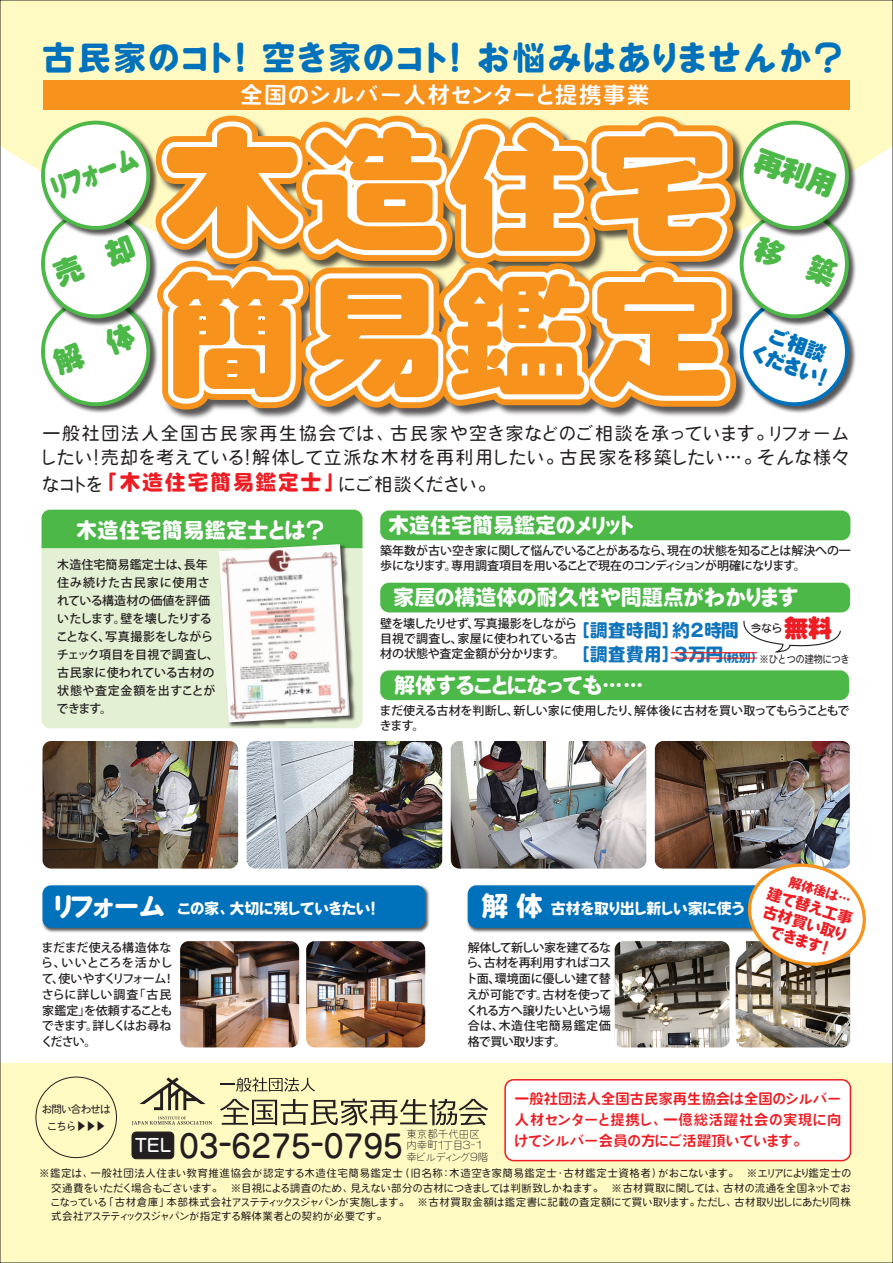
<style>
.page{position:relative;width:893px;height:1263px;background:#fff}
.page>*{position:absolute;margin:0;border:0;box-sizing:border-box;transform-origin:0 0}
.t1{font:130.5px/145.5px "VDL V7 Maru Gothic Ultra";letter-spacing:.02em;color:#f7931d;scale:1.07 1}
.t2{font:700 33px "VDL V7 Maru Gothic Extra";letter-spacing:.035em;color:#0072bc}
.t3{font:31.5px "Seurat Pro N DB";letter-spacing:-.02em;color:#231f20}
.t4{font:28.5px "VDL V7 Maru Gothic Ultra";color:#4cb848;scale:.75 1}
.t5{font:700 27px "VDL V7 Maru Gothic Extra";letter-spacing:-.17em;color:#fff}
.t6{font:24px "VDL V7 Maru Gothic Ultra";color:#ee1d23}
.t7{font:22.5px "VDL V7 Maru Gothic Bold";color:#fff}
.t8{font:700 21px "VDL V7 Maru Gothic Extra";color:#fff}
.t9{font:700 21px "VDL V7 Maru Gothic Extra";letter-spacing:-.095em;color:#fff}
.t10{font:700 21px "VDL V7 Maru Gothic Extra";letter-spacing:.02em;color:#fff}
.t11{font:19.5px/22px "VDL V7 Maru Gothic Ultra";color:#0072bc;text-align:center}
.t12{font:18px/24px "VDL V7 Maru Gothic Medium";letter-spacing:.025em;color:#231f20}
.t13{font:18px "VDL V7 Maru Gothic Medium";letter-spacing:-.065em;color:#231f20}
.t14{font:700 18px "VDL V7 Maru Gothic Extra";color:#1074bc}
.t15{font:700 15.15px/17.9px "VDL V7 Maru Gothic Extra";color:#ee1d23;text-align:center}
.t16{font:700 15px "VDL V7 Maru Gothic Extra";letter-spacing:-.06em;color:#fff}
.t17{font:14.25px/21px "VDL V7 Maru Gothic Bold";letter-spacing:.005em;color:#ee1d23;text-align:justify}
.t18{font:700 12.9px "VDL V7 Maru Gothic Extra";color:#ee1d23}
.t19{font:500 12px/15.8px "Koz Go Pro";letter-spacing:-.02em;color:#231f20;text-align:justify}
.t20{font:500 12px/15px "Koz Go Pro";letter-spacing:-.04em;color:#231f20}
.t21{font:500 12px/18px "Koz Go Pro";letter-spacing:.005em;color:#231f20}
.t22{font:10.5px/14.2px "VDL V7 Maru Gothic Medium";letter-spacing:-.06em;color:#231f20;text-align:justify}
.t23{font:10.5px/11.2px "VDL V7 Maru Gothic Light";letter-spacing:-.015em;color:#231f20}
.t24{font:10.5px "VDL V7 Maru Gothic Medium";letter-spacing:-.06em;color:#231f20;scale:.9 1}
.t25{font:10.5px "Seurat Pro N DB";color:#231f20}
.s1{font-family:"VDL V7 Maru Gothic Extra";font-weight:700;font-size:21px;color:#ee1d23}
.s2{font-family:"VDL V7 Maru Gothic Extra";font-weight:700;font-size:12px;color:#1074bc}
.s3{font-family:"Koz Go Pr 6 N"}
</style>
<div class="page">
<div style="left:2px;top:2px;width:889px;height:165px;background:#fffac1"></div>
<div style="left:0;top:1063px;width:893px;height:200px;background:#fffac1"></div>
<div style="left:43px;top:80px;width:807px;height:30px;background:#f7931d"></div>
<div style="left:42px;top:510px;width:320px;height:218px;background:#e4f0d4;border-radius:9px"></div>
<div style="left:42px;top:510px;width:320px;height:38px;background:#4cb848"></div>
<div style="left:380px;top:510px;width:470px;height:30px;background:#4cb848;border-radius:9px"></div>
<div style="left:380px;top:583px;width:470px;height:29px;background:#4cb848;border-radius:9px"></div>
<div style="left:380px;top:670px;width:469px;height:30px;background:#4cb848;border-radius:9px"></div>
<img style="left:655px;top:741px;width:195px;height:127px">
<img style="left:451px;top:741px;width:195px;height:127px">
<img style="left:247px;top:741px;width:195px;height:127px">
<img style="left:43px;top:741px;width:195px;height:127px">
<div style="left:505px;top:1080px;width:345px;height:80px;background:#fff;border-radius:9px"></div>
<div style="left:504px;top:1079px;width:347px;height:82px;border:2px solid #ee1d23;border-radius:9px"></div>
<img style="left:42px;top:885px;width:388px;height:48px">
<div style="left:43px;top:885px;width:382px;height:43px;background:#0072bc;border-radius:9px"></div>
<img style="left:467px;top:885px;width:276px;height:48px">
<div style="left:468px;top:885px;width:382px;height:43px;background:#0072bc;border-radius:9px"></div>
<svg style="left:221px;top:1077px;width:94px;height:15px"></svg>
<svg style="left:220px;top:1098px;width:268px;height:27px"></svg>
<svg style="left:139px;top:1077px;width:67px;height:33px"></svg>
<svg style="left:132px;top:1116px;width:80px;height:9px"></svg>
<img style="left:217px;top:543px;width:140px;height:186px">
<img style="left:219px;top:544px;width:131px;height:178px">
<div style="left:132px;top:1132px;width:42px;height:27px;background:#231f20;border-radius:4px"></div>
<div style="left:132px;top:1131px;width:42px;height:28px;border:1px solid #231f20;border-radius:4px"></div>
<img style="left:306px;top:941px;width:119px;height:106px">
<img style="left:180px;top:941px;width:119px;height:106px">
<img style="left:736px;top:953px;width:114px;height:94px">
<img style="left:615px;top:941px;width:114px;height:106px">
<svg style="left:743px;top:859px;width:123px;height:111px"></svg>
<img style="left:854px;top:120px;width:5px;height:73px">
<div style="left:36px;top:1077px;width:81px;height:81px;border:1px solid #231f20;border-radius:50%"></div>
<hr style="left:671px;top:652px;width:86px;height:1px;background:#ee1d23">
<hr style="left:671px;top:657px;width:86px;height:2px;background:#ee1d23">
<svg style="left:740px;top:620px;width:101px;height:34px"></svg>
<svg style="left:31px;top:92px;width:823px;height:327px"></svg>
<h2 class="t2" style="left:42px;top:34px;width:804px">古民家のコト! 空き家のコト! お悩みはありませんか？</h2>
<h3 class="t4" style="left:43px;top:171px;width:126px;rotate:-21deg">リフォーム</h3>
<h3 class="t7" style="left:241px;top:75px;width:411px;rotate:1deg">全国のシルバー人材センターと提携事業</h3>
<h1 class="t1" style="left:162px;top:109px;width:531px">木造住宅簡易鑑定</h1>
<h3 class="t11" style="left:763px;top:319px;width:87px;rotate:20deg">ご相談<br>ください！</h3>
<h3 class="t12" style="left:39px;top:420px;width:812px">一般社団法人全国古民家再生協会では、古民家や空き家などのご相談を承っています。リフォームしたい!売却を考えている!解体して立派な木材を再利用したい。古民家を移築したい…。そんな様々</h3>
<h3 class="t13" style="left:41px;top:472px;width:456px">なコトを<span class="s1">「木造住宅簡易鑑定士」</span>にご相談ください。</h3>
<h3 class="t10" style="left:76px;top:515px;width:251px">木造住宅簡易鑑定士とは？</h3>
<h3 class="t8" style="left:388px;top:511px;width:250px">木造住宅簡易鑑定のメリット</h3>
<p class="t21" style="left:56px;top:557px;width:164px">木造住宅簡易鑑定士は、長年住み続けた古民家に使用されている構造材の価値を評価いたします。壁を壊したりすることなく、写真撮影をしながらチェック項目を目視で調査し、古民家に使われている古材の状態や査定金額を出すことができます。</p>
<p class="t20" style="left:380px;top:543px;width:472px">築年数が古い空き家に関して悩んでいることがあるなら、現在の状態を知ることは解決への一歩になります。専用調査項目を用いることで現在のコンディションが明確になります。</p>
<h3 class="t8" style="left:393px;top:583px;width:407px">家屋の構造体の耐久性や問題点がわかります</h3>
<p class="t19" style="left:380px;top:617px;width:199px;line-height:15px">壁を壊したりせず、写真撮影をしながら目視で調査し、家屋に使われている古材の状態や査定金額が分かります。</p>
<p class="t25" style="left:751px;top:621px;width:33px">今なら</p>
<h3 class="t6" style="left:784px;top:611px;width:49px">無料</h3>
<h3 class="t14" style="left:572px;top:618px;width:169px">［調査時間］約2時間</h3>
<p class="t24" style="left:572px;top:652px;width:310px"><sup>［調査費用］３万円</sup><span class="s2">（税別）</span>※ひとつの建物につき</p>
<h3 class="t9" style="left:394px;top:671px;width:251px">解体することになっても……</h3>
<p class="t20" style="left:379px;top:703px;width:471px">まだ使える古材を判断し、新しい家に使用したり、解体後に古材を買い取ってもらうこともできます。</p>
<h3 class="t5" style="left:50px;top:887px;width:117px">リフォーム</h3>
<h3 class="t5" style="left:481px;top:888px;width:63px">解 体</h3>
<h3 class="t16" style="left:176px;top:898px;width:201px">この家、大切に残していきたい!</h3>
<h3 class="t16" style="left:551px;top:898px;width:196px">古材を取り出し新しい家に使う</h3>
<p class="t19" style="left:41px;top:940px;width:135px;text-align:left">まだまだ使える構造体なら、いいところを活かして、使いやすくリフォーム！さらに詳しい調査「古民家鑑定」を依頼することもできます。詳しくはお尋ねください。</p>
<p class="t19" style="left:466px;top:940px;width:147px">解体して新しい家を建てるなら、古材を再利用すればコスト面、環境面に優しい建て替えが可能です。古材を使ってくれる方へ譲りたいという場合は、木造住宅簡易鑑定価格で買い取ります。</p>
<p class="t18" style="left:792px;top:872px;width:66px;rotate:17deg">解体後は…</p>
<h3 class="t15" style="left:770px;top:883px;width:91px;rotate:17deg">建て替え工事古材買い取りできます！</h3>
<p class="t22" style="left:42px;top:1100px;width:70px;line-height:16.5px;text-align:center">お問い合わせはこちら<span class="s3">▶▶▶</span></p>
<p class="t23" style="left:406px;top:1128px;width:83px">東京都千代田区内幸町１丁目3-1幸ビルディング9階</p>
<h3 class="t3" style="left:135px;top:1125px;width:270px"><sup>TEL</sup> 03-6275-0795</h3>
<h3 class="t17" style="left:514px;top:1087px;width:329px">一般社団法人全国古民家再生協会は全国のシルバー人材センターと提携し、一億総活躍社会の実現に向けてシルバー会員の方にご活躍頂いています。</h3>
<p class="t22" style="left:50px;top:1166px;width:803px;text-indent:-11px">※鑑定は、一般社団法人住まい教育推進協会が認定する木造住宅簡易鑑定士（旧名称：木造空き家簡易鑑定士・古材鑑定士資格者）がおこないます。　※エリアにより鑑定士の交通費をいただく場合もございます。　※目視による調査のため、見えない部分の古材につきましては判断致しかねます。　※古材買取に関しては、古材の流通を全国ネットでおこなっている「古材倉庫」本部株式会社アステティックスジャパンが実施します。　※古材買取金額は鑑定書に記載の査定額にて買い取ります。ただし、古材取り出しにあたり同株式会社アステティックスジャパンが指定する解体業者との契約が必要です。</p>
</div>
